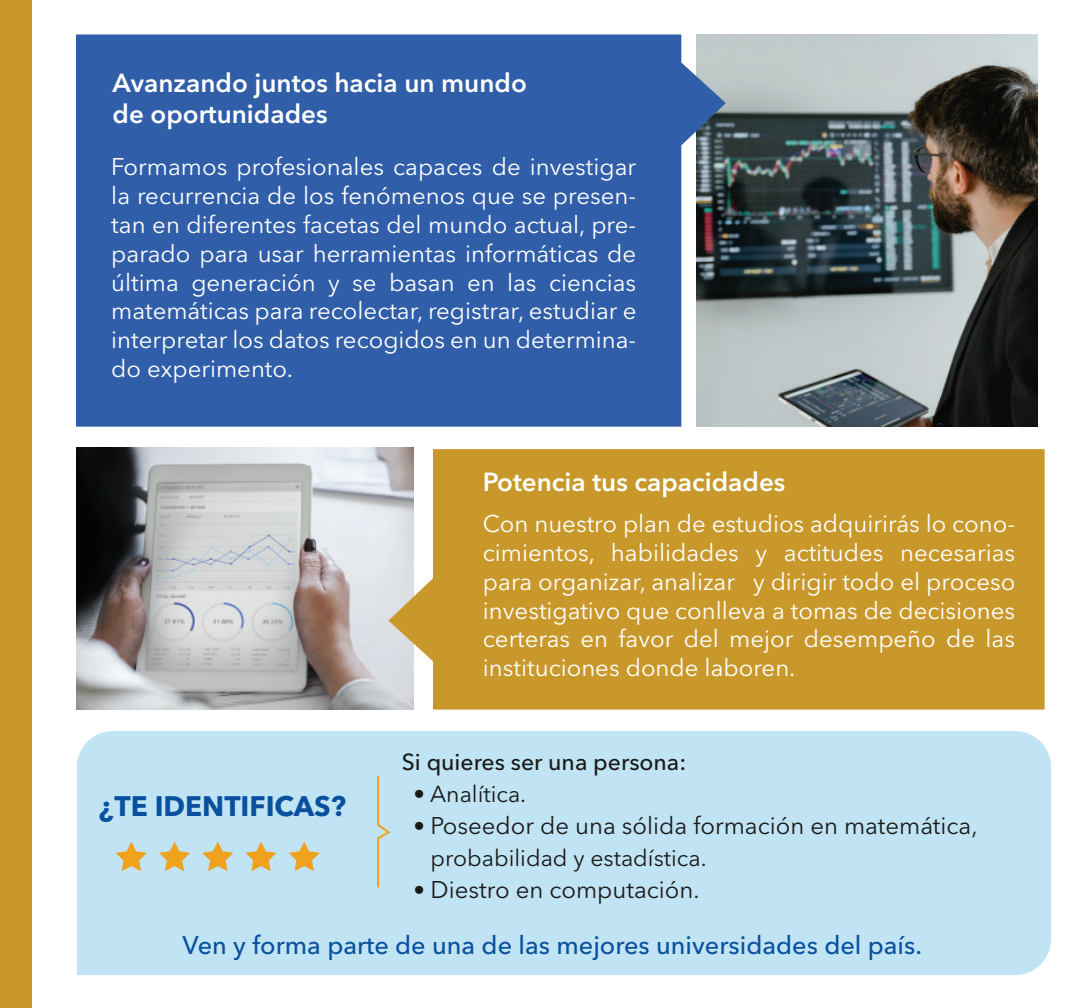
<style>
.page{position:relative;width:1080px;height:1008px;background:#fff}
.page>*{position:absolute;margin:0;border:0;box-sizing:border-box;transform-origin:0 0}
.t1{font:700 28px "Avenir Next LT Pro";color:#09509e}
.t2{font:600 26px/31.2px "Avenir Next LT Pro";color:#fff}
.t3{font:500 25.4px "Avenir Next LT Pro";color:#09509e}
.t4{font:24px/28.8px "Avenir Next LT Pro";color:#fff;text-align:justify}
.t5{font:24px "Avenir Next LT Pro";color:#1a1a18}
.t6{font:23px "Avenir Next LT Pro";color:#1a1a18}
.t7{font:500 23px "Avenir Next LT Pro";color:#1a1a18}
.s1{font-size:23px}
</style>
<div class="page">
<div style="left:77px;top:731px;width:974px;height:244px;background:#c1e4f4"></div>
<img style="left:76px;top:448px;width:337px;height:262px">
<div style="left:388px;top:449px;width:657px;height:261px;background:#c9982b"></div>
<img style="left:726px;top:35px;width:311px;height:392px">
<div style="left:76px;top:34px;width:650px;height:393px;background:#305ea9"></div>
<div style="left:0;top:0;width:31px;height:1008px;background:#c9982b"></div>
<svg style="left:116px;top:841px;width:31px;height:30px"></svg>
<svg style="left:159px;top:841px;width:31px;height:30px"></svg>
<svg style="left:202px;top:841px;width:31px;height:30px"></svg>
<svg style="left:245px;top:841px;width:32px;height:30px"></svg>
<svg style="left:289px;top:841px;width:31px;height:30px"></svg>
<svg style="left:376px;top:774px;width:16px;height:115px;background:#c7dbd7"></svg>
<p class="t2" style="left:113px;top:67px;width:416px">Avanzando juntos hacia un mundo de oportunidades</p>
<p class="t4" style="left:111px;top:153px;width:527px">Formamos profesionales capaces de investigar la recurrencia de los fenómenos que se presen&shy;tan en diferentes facetas del mundo actual, pre&shy;parado para usar herramientas informáticas de última generación y se basan en las ciencias matemáticas para recolectar, registrar, estudiar e interpretar los datos recogidos en un determina&shy;do experimento.</p>
<p class="t2" style="left:483px;top:466px;width:304px">Potencia tus capacidades</p>
<p class="t1" style="left:99px;top:789px;width:248px">¿TE IDENTIFICAS?</p>
<p class="t4" style="left:483px;top:509px;width:534px">Con nuestro plan de estudios adquirirás lo cono&shy;cimientos, habilidades y actitudes necesarias para organizar, analizar y dirigir todo el proceso investigativo que conlleva a tomas de decisiones certeras en favor del mejor desempeño de las instituciones donde laboren.</p>
<p class="t7" style="left:402px;top:748px;width:286px">Si quieres ser una persona:</p>
<p class="t6" style="left:413px;top:780px;width:114px">• Analítica.</p>
<p class="t5" style="left:413px;top:811px;width:566px"><span class="s1">•</span> Poseedor de una sólida formación en matemática,</p>
<p class="t6" style="left:431px;top:844px;width:278px">probabilidad y estadística.</p>
<p class="t5" style="left:413px;top:875px;width:288px"><span class="s1">•</span> Diestro en computación<span class="s1">.</span></p>
<p class="t3" style="left:183px;top:929px;width:741px">Ven y forma parte de una de las mejores universidades del país.</p>
</div>
